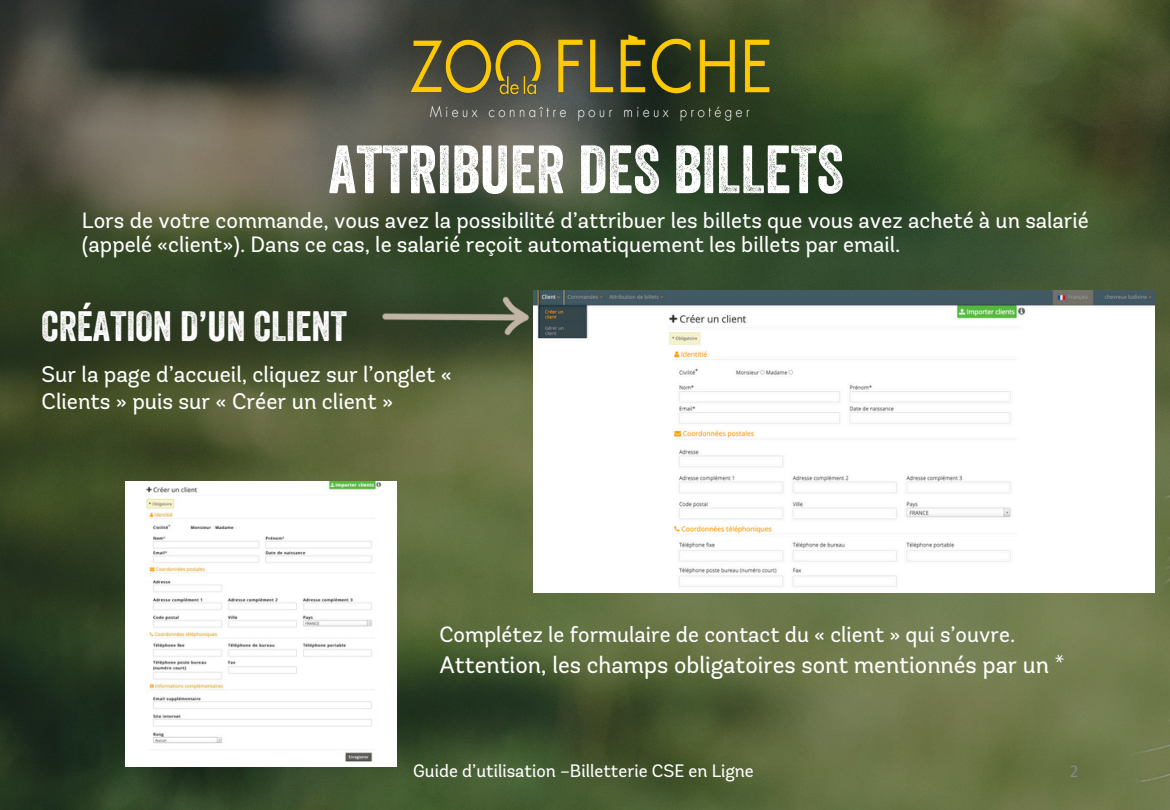
<style>
.page{position:relative;width:1170px;height:810px;background:#fff}
.page>*{position:absolute;margin:0;border:0;box-sizing:border-box;transform-origin:0 0}
.t1{font:66px "Veneer";color:#fff}
.t2{font:41.1px "Veneer";color:#fff}
.t3{font:23.7px "Andes";color:#fff}
.t4{font:22.5px/27px "Andes";color:#fff}
.t5{font:22.2px/23.7px "Andes";color:#fff}
.t6{font:22.05px "Andes";color:#fff}
.t7{font:18px "Andes";color:#fff}
.t8{font:18px "Calibri";color:#898989}
</style>
<div class="page">
<img style="left:0;top:0;width:1170px;height:810px">
<img style="left:409px;top:33px;width:361px;height:87px">
<img style="left:125px;top:481px;width:272px;height:286px">
<img style="left:382px;top:260px;width:151px;height:106px">
<img style="left:533px;top:291px;width:621px;height:301px">
<p class="t1" style="left:328px;top:145px;width:517px">ATTRIBUER DES BILLETS</p>
<p class="t5" style="left:82px;top:211px;width:1008px">Lors de votre commande, vous avez la possibilité d’attribuer les billets que vous avez acheté à un salarié (appelé «client»). Dans ce cas, le salarié reçoit automatiquement les billets par email.</p>
<h2 class="t2" style="left:42px;top:312px;width:307px">CRÉATION D’UN CLIENT</h2>
<h2 class="t4" style="left:42px;top:363px;width:412px">Sur la page d’accueil, cliquez sur l’onglet «<br>Clients » puis sur « Créer un client »</h2>
<p class="t6" style="left:439px;top:625px;width:577px">Complétez le formulaire de contact du « client » qui s’ouvre.</p>
<p class="t3" style="left:439px;top:655px;width:627px">Attention, les champs obligatoires sont mentionnés par un *</p>
<p class="t7" style="left:413px;top:763px;width:342px">Guide d’utilisation –Billetterie CSE en Ligne</p>
<h2 class="t8" style="left:1069px;top:763px;width:11px">2</h2>
</div>
